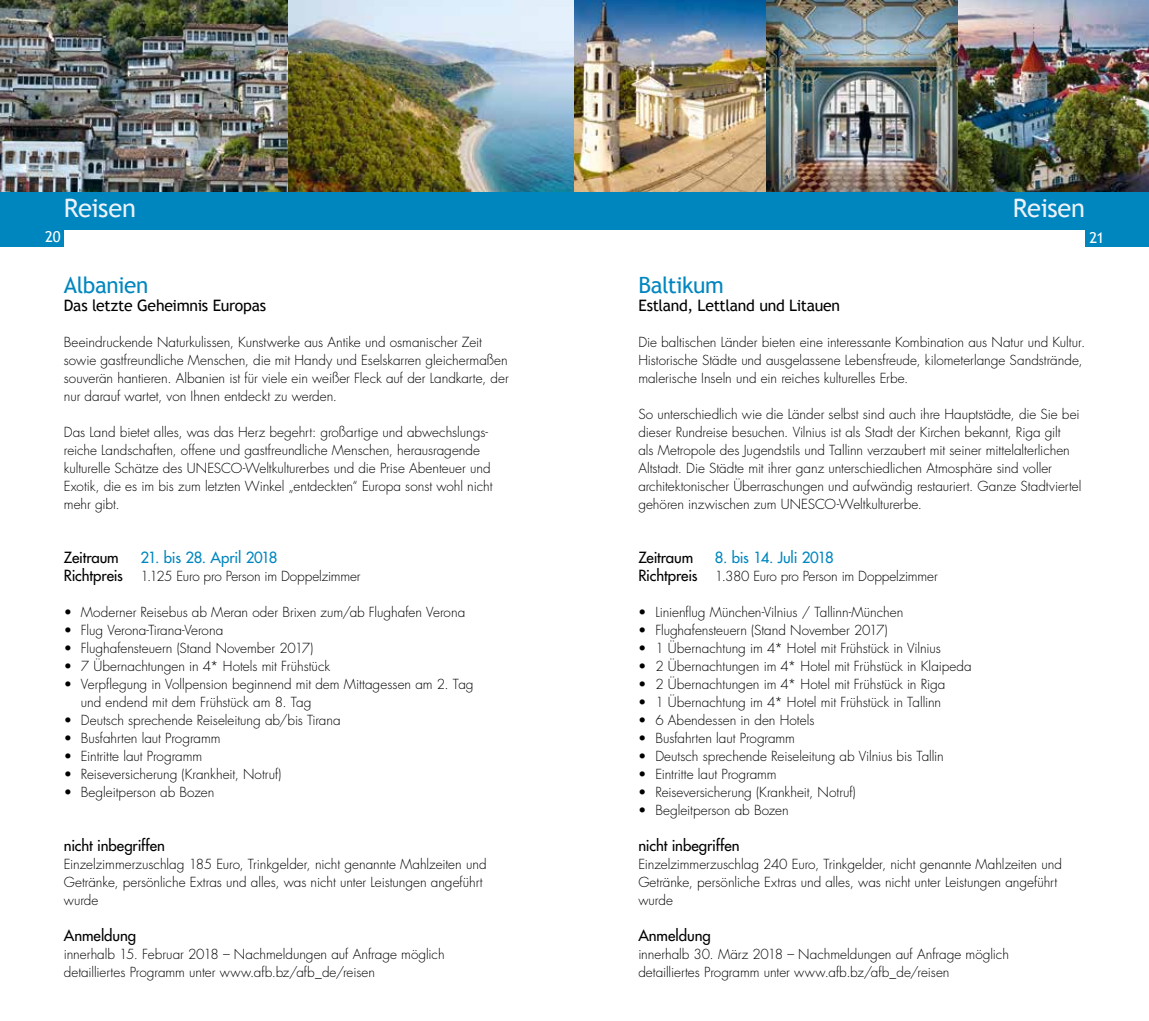
<style>
.page{position:relative;width:1149px;height:1021px;background:#fff}
.page>*{position:absolute;margin:0;border:0;box-sizing:border-box;transform-origin:0 0}
.t1{font:25.5px "Trebuchet MS";letter-spacing:-.02em;color:#ecf2f9}
.t2{font:22.5px "Trebuchet MS";letter-spacing:-.02em;color:#0086bf}
.t3{font:15.75px "Trebuchet MS";letter-spacing:-.015em;color:#000}
.t4{font:15px "Futura";letter-spacing:-.005em;color:#000}
.t5{font:15px "Futura";letter-spacing:-.02em;color:#0086bf}
.t6{font:15px "Trebuchet MS";color:#fff}
.t7{font:300 13.5px/18px "Futura";letter-spacing:-.005em;color:#000}
.s1{font-weight:400;font-size:15px}
</style>
<div class="page">
<div style="left:1084px;top:230px;width:64px;height:17px;background:#0086bf"></div>
<div style="left:0;top:191px;width:1148px;height:39px;background:#0086bf"></div>
<div style="left:0;top:230px;width:64px;height:17px;background:#0086bf"></div>
<img style="left:0;top:0;width:1148px;height:191px">
<h1 class="t1" style="left:64px;top:192px;width:74px">Reisen</h1>
<h1 class="t1" style="left:1012px;top:192px;width:74px">Reisen</h1>
<p class="t6" style="left:45px;top:228px;width:17px">20</p>
<p class="t6" style="left:1089px;top:229px;width:17px">21</p>
<h2 class="t2" style="left:64px;top:272px;width:86px">Albanien</h2>
<p class="t3" style="left:64px;top:296px;width:204px">Das letzte Geheimnis Europas</p>
<p class="t7" style="left:64px;top:333px;width:446px">Beeindruckende Naturkulissen, Kunstwerke aus Antike und osmanischer Zeit sowie gastfreundliche Menschen, die mit Handy und Eselskarren gleichermaßen souverän hantieren. Albanien ist für viele ein weißer Fleck auf der Landkarte, der nur darauf wartet, von Ihnen entdeckt zu werden.</p>
<p class="t7" style="left:64px;top:423px;width:430px">Das Land bietet alles, was das Herz begehrt: großartige und abwechslungs&shy;reiche Landschaften, offene und gastfreundliche Menschen, herausragende kulturelle Schätze des UNESCO-Weltkulturerbes und die Prise Abenteuer und Exotik, die es im bis zum letzten Winkel „entdeckten“ Europa sonst wohl nicht mehr gibt.</p>
<p class="t4" style="left:64px;top:548px;width:56px">Zeitraum</p>
<p class="t5" style="left:140px;top:548px;width:139px">21. bis 28. April 2018</p>
<p class="t7" style="left:64px;top:567px;width:298px"><span class="s1">Richtpreis</span> 1.125 Euro pro Person im Doppelzimmer</p>
<p class="t7" style="left:64px;top:603px;width:403px">• Moderner Reisebus ab Meran oder Brixen zum/ab Flughafen Verona</p>
<p class="t7" style="left:64px;top:621px;width:161px">• Flug Verona-Tirana-Verona</p>
<p class="t7" style="left:64px;top:639px;width:251px">• Flughafensteuern (Stand November 2017)</p>
<p class="t7" style="left:64px;top:657px;width:268px">• 7 Übernachtungen in 4* Hotels mit Frühstück</p>
<p class="t7" style="left:81px;top:675px;width:394px;text-indent:-17px">• Verpflegung in Vollpension beginnend mit dem Mittagessen am 2. Tag und endend mit dem Frühstück am 8. Tag</p>
<p class="t7" style="left:64px;top:711px;width:278px">• Deutsch sprechende Reiseleitung ab/bis Tirana</p>
<p class="t7" style="left:64px;top:729px;width:158px">• Busfahrten laut Programm</p>
<p class="t7" style="left:64px;top:747px;width:140px">• Eintritte laut Programm</p>
<p class="t7" style="left:64px;top:765px;width:219px">• Reiseversicherung (Krankheit, Notruf)</p>
<p class="t7" style="left:64px;top:783px;width:152px">• Begleitperson ab Bozen</p>
<p class="t4" style="left:64px;top:836px;width:103px">nicht inbegriffen</p>
<p class="t7" style="left:64px;top:855px;width:424px">Einzelzimmerzuschlag 185 Euro, Trinkgelder, nicht genannte Mahlzeiten und<br>Getränke, persönliche Extras und alles, was nicht unter Leistungen angeführt wurde</p>
<p class="t4" style="left:64px;top:926px;width:74px">Anmeldung</p>
<p class="t7" style="left:64px;top:945px;width:382px">innerhalb 15. Februar 2018 – Nachmeldungen auf Anfrage möglich detailliertes Programm unter www.afb.bz/afb_de/reisen</p>
<h2 class="t2" style="left:638px;top:272px;width:87px">Baltikum</h2>
<p class="t3" style="left:638px;top:296px;width:203px">Estland, Lettland und Litauen</p>
<p class="t7" style="left:638px;top:333px;width:448px">Die baltischen Länder bieten eine interessante Kombination aus Natur und Kultur.<br>Historische Städte und ausgelassene Lebensfreude, kilometerlange Sandstrände, malerische Inseln und ein reiches kulturelles Erbe.</p>
<p class="t7" style="left:638px;top:405px;width:444px">So unterschiedlich wie die Länder selbst sind auch ihre Hauptstädte, die Sie bei dieser Rundreise besuchen. Vilnius ist als Stadt der Kirchen bekannt, Riga gilt<br>als Metropole des Jugendstils und Tallinn verzaubert mit seiner mittelalterlichen Altstadt. Die Städte mit ihrer ganz unterschiedlichen Atmosphäre sind voller architektonischer Überraschungen und aufwändig restauriert. Ganze Stadtviertel gehören inzwischen zum UNESCO-Weltkulturerbe.</p>
<p class="t4" style="left:638px;top:548px;width:56px">Zeitraum</p>
<p class="t5" style="left:714px;top:548px;width:120px">8. bis 14. Juli 2018</p>
<p class="t7" style="left:638px;top:567px;width:301px"><span class="s1">Richtpreis</span> 1.380 Euro pro Person im Doppelzimmer</p>
<p class="t7" style="left:638px;top:603px;width:266px">• Linienflug München-Vilnius / Tallinn-München</p>
<p class="t7" style="left:638px;top:621px;width:251px">• Flughafensteuern (Stand November 2017)</p>
<p class="t7" style="left:638px;top:639px;width:304px">• 1 Übernachtung im 4* Hotel mit Frühstück in Vilnius</p>
<p class="t7" style="left:638px;top:657px;width:335px">• 2 Übernachtungen im 4* Hotel mit Frühstück in Klaipeda</p>
<p class="t7" style="left:638px;top:675px;width:308px">• 2 Übernachtungen im 4* Hotel mit Frühstück in Riga</p>
<p class="t7" style="left:638px;top:693px;width:304px">• 1 Übernachtung im 4* Hotel mit Frühstück in Tallinn</p>
<p class="t7" style="left:638px;top:711px;width:177px">• 6 Abendessen in den Hotels</p>
<p class="t7" style="left:638px;top:729px;width:158px">• Busfahrten laut Programm</p>
<p class="t7" style="left:638px;top:747px;width:307px">• Deutsch sprechende Reiseleitung ab Vilnius bis Tallin</p>
<p class="t7" style="left:638px;top:765px;width:140px">• Eintritte laut Programm</p>
<p class="t7" style="left:638px;top:783px;width:219px">• Reiseversicherung (Krankheit, Notruf)</p>
<p class="t7" style="left:638px;top:801px;width:152px">• Begleitperson ab Bozen</p>
<p class="t4" style="left:638px;top:836px;width:103px">nicht inbegriffen</p>
<p class="t7" style="left:638px;top:855px;width:425px">Einzelzimmerzuschlag 240 Euro, Trinkgelder, nicht genannte Mahlzeiten und<br>Getränke, persönliche Extras und alles, was nicht unter Leistungen angeführt wurde</p>
<p class="t4" style="left:638px;top:926px;width:74px">Anmeldung</p>
<p class="t7" style="left:638px;top:945px;width:372px">innerhalb 30. März 2018 – Nachmeldungen auf Anfrage möglich detailliertes Programm unter www.afb.bz/afb_de/reisen</p>
</div>
